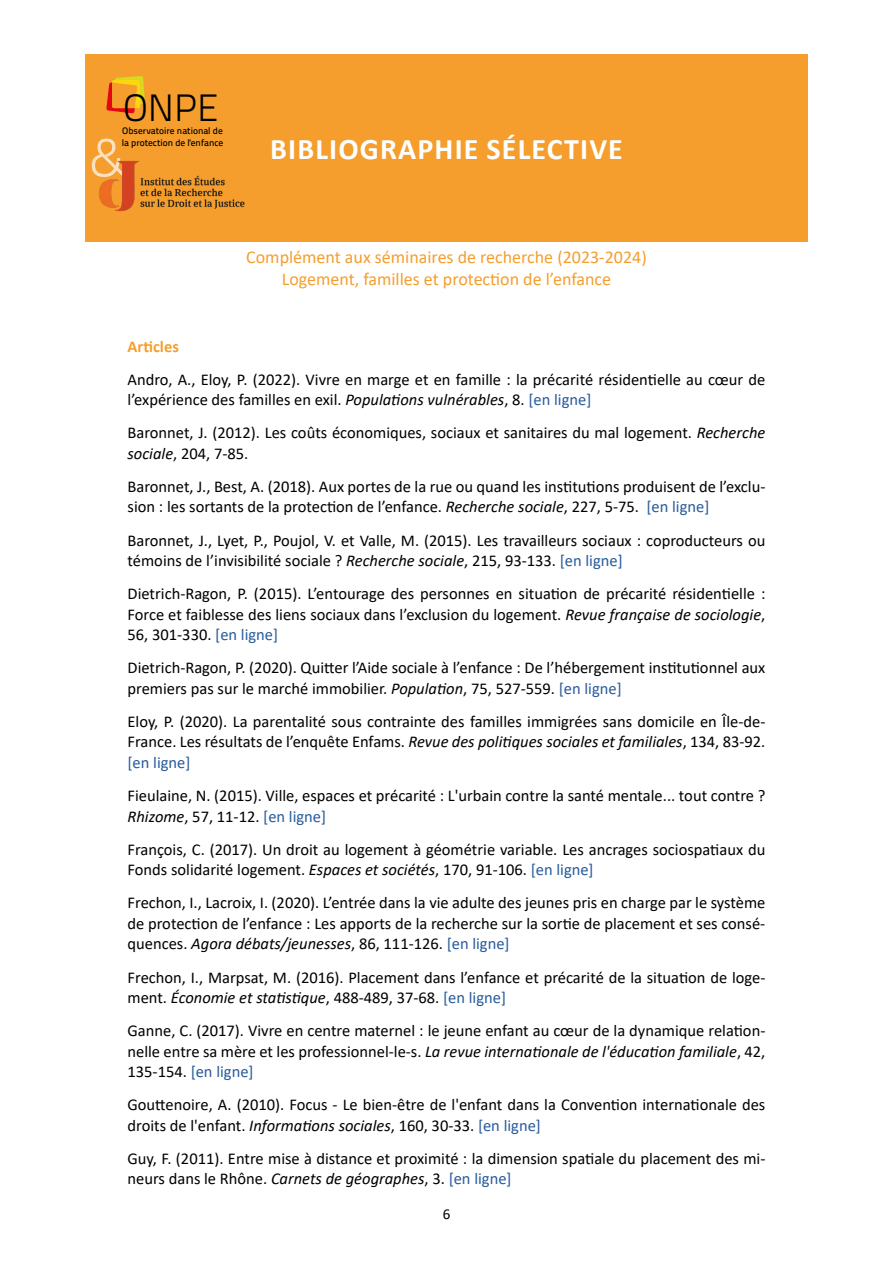
<style>
.page{position:relative;width:893px;height:1263px;background:#fff}
.page>*{position:absolute;margin:0;border:0;box-sizing:border-box;transform-origin:0 0}
.t1{font:54px "Titillium Text 14 L 250 wt";color:#fff}
.t2{font:38.1px "Titillium Text 14 L 250 wt";color:#000}
.t3{font:700 30px "Calibri";letter-spacing:.04em;color:#fff}
.t4{font:18px/21.6px "Calibri";color:#f59e2d;text-align:center}
.t5{font:16.5px/20.4px "Calibri";color:#000}
.t6{font:700 16.5px "Calibri";color:#f59e2d}
.t7{font:15px "Calibri";color:#000}
.t8{font:9.45px/11.4px "Titillium Text 14 L 600 wt";color:#000}
.s1{font-style:italic}
.s2{color:#275b9b}
</style>
<div class="page">
<div style="left:85px;top:54px;width:723px;height:187px;background:#f59e2d"></div>
<img style="left:98px;top:161px;width:147px;height:51px">
<svg style="left:106px;top:76px;width:39px;height:37px"></svg>
<h2 class="t2" style="left:123px;top:85px;width:97px">ONPE</h2>
<p class="t8" style="left:122px;top:125px;width:103px">Observatoire national de la protection de l'enfance</p>
<h1 class="t1" style="left:89px;top:125px;width:39px">&amp;</h1>
<h3 class="t3" style="left:270px;top:128px;width:354px">BIBLIOGRAPHIE SÉLECTIVE</h3>
<p class="t4" style="left:246px;top:246px;width:402px">Complément aux séminaires de recherche (2023-2024)<br>Logement, familles et protection de l’enfance</p>
<p class="t6" style="left:128px;top:334px;width:53px">Articles</p>
<p class="t5" style="left:128px;top:369px;width:639px">Andro, A., Eloy, P. (2022). Vivre en marge et en famille : la précarité résidentielle au cœur de l’expérience des familles en exil. <span class="s1">Populations vulnérables</span>, 8. <span class="s2">[en ligne]</span></p>
<p class="t5" style="left:128px;top:422px;width:639px">Baronnet, J. (2012). Les coûts économiques, sociaux et sanitaires du mal logement. <span class="s1">Recherche sociale</span>, 204, 7-85.</p>
<p class="t5" style="left:128px;top:476px;width:639px">Baronnet, J., Best, A. (2018). Aux portes de la rue ou quand les institutions produisent de l’exclu&shy;sion : les sortants de la protection de l’enfance. <span class="s1">Recherche sociale</span>, 227, 5-75. <span class="s2">[en ligne]</span></p>
<p class="t5" style="left:128px;top:529px;width:639px">Baronnet, J., Lyet, P., Poujol, V. et Valle, M. (2015). Les travailleurs sociaux : coproducteurs ou témoins de l’invisibilité sociale ? <span class="s1">Recherche sociale</span>, 215, 93-133. <span class="s2">[en ligne]</span></p>
<p class="t5" style="left:128px;top:583px;width:639px;text-align:justify">Dietrich-Ragon, P. (2015). L’entourage des personnes en situation de précarité résidentielle :<br>Force et faiblesse des liens sociaux dans l’exclusion du logement. <span class="s1">Revue française de sociologie</span>, 56, 301-330. <span class="s2">[en ligne]</span></p>
<p class="t5" style="left:128px;top:657px;width:639px">Dietrich-Ragon, P. (2020). Quitter l’Aide sociale à l’enfance : De l’hébergement institutionnel aux premiers pas sur le marché immobilier. <span class="s1">Population</span>, 75, 527-559. <span class="s2">[en ligne]</span></p>
<p class="t5" style="left:128px;top:711px;width:639px;text-align:justify">Eloy, P. (2020). La parentalité sous contrainte des familles immigrées sans domicile en Île-de-France. Les résultats de l’enquête Enfams. <span class="s1">Revue des politiques sociales et familiales</span>, 134, 83-92. <span class="s2">[en ligne]</span></p>
<p class="t5" style="left:128px;top:785px;width:639px">Fieulaine, N. (2015). Ville, espaces et précarité : L'urbain contre la santé mentale... tout contre ?<br><span class="s1">Rhizome</span>, 57, 11-12. <span class="s2">[en ligne]</span></p>
<p class="t5" style="left:128px;top:839px;width:639px">François, C. (2017). Un droit au logement à géométrie variable. Les ancrages sociospatiaux du<br>Fonds solidarité logement. <span class="s1">Espaces et sociétés</span>, 170, 91-106. <span class="s2">[en ligne]</span></p>
<p class="t5" style="left:128px;top:892px;width:639px;text-align:justify">Frechon, I., Lacroix, I. (2020). L’entrée dans la vie adulte des jeunes pris en charge par le système de protection de l’enfance : Les apports de la recherche sur la sortie de placement et ses consé&shy;quences. <span class="s1">Agora débats/jeunesses</span>, 86, 111-126. <span class="s2">[en ligne]</span></p>
<p class="t5" style="left:128px;top:966px;width:639px">Frechon, I., Marpsat, M. (2016). Placement dans l’enfance et précarité de la situation de loge&shy;ment. <span class="s1">Économie et statistique</span>, 488-489, 37-68. <span class="s2">[en ligne]</span></p>
<p class="t5" style="left:128px;top:1020px;width:639px;text-align:justify">Ganne, C. (2017). Vivre en centre maternel : le jeune enfant au cœur de la dynamique relation&shy;nelle entre sa mère et les professionnel-le-s. <span class="s1">La revue internationale de l'éducation familiale</span>, 42, 135-154. <span class="s2">[en ligne]</span></p>
<p class="t5" style="left:128px;top:1094px;width:639px">Gouttenoire, A. (2010). Focus - Le bien-être de l'enfant dans la Convention internationale des droits de l'enfant. <span class="s1">Informations sociales</span>, 160, 30-33. <span class="s2">[en ligne]</span></p>
<p class="t5" style="left:128px;top:1148px;width:639px">Guy, F. (2011). Entre mise à distance et proximité : la dimension spatiale du placement des mi&shy;neurs dans le Rhône. <span class="s1">Carnets de géographes</span>, 3. <span class="s2">[en ligne]</span></p>
<p class="t7" style="left:443px;top:1203px;width:9px">6</p>
</div>
